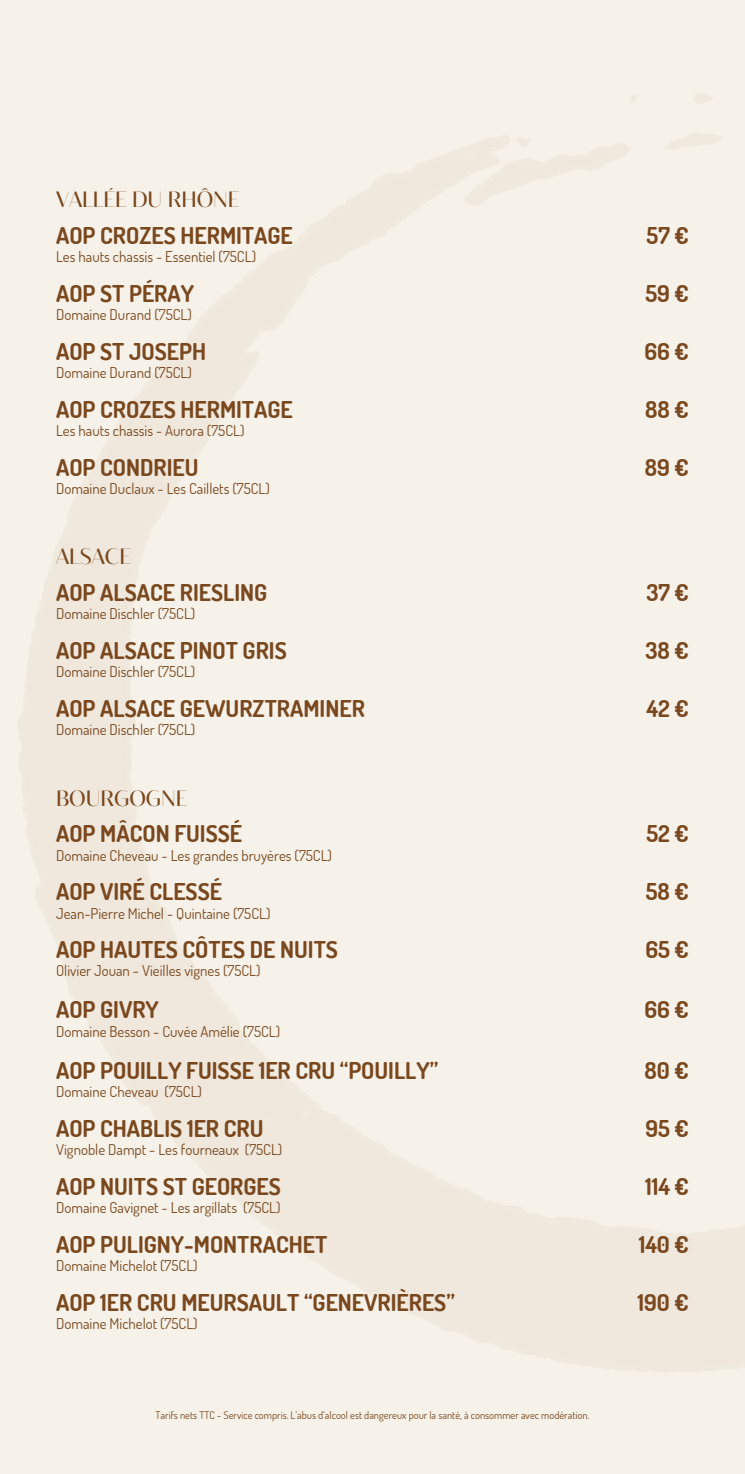
<style>
.page{position:relative;width:745px;height:1474px;background:#fff}
.page>*{position:absolute;margin:0;border:0;box-sizing:border-box;transform-origin:0 0}
.t1{font:700 23.1px "Dosis";color:#7a481f}
.t2{font:22.05px "Blacker Sans Display";color:#7a481f}
.t3{font:14.88px "Dosis";color:#7a481f}
.t4{font:10.5px "Dosis";color:#7a481f}
</style>
<div class="page">
<div style="left:0;top:0;width:744px;height:1474px;background:#f7f2e9"></div>
<h1 class="t2" style="left:56px;top:186px;width:185px">VALLÉE DU RHÔNE</h1>
<h3 class="t1" style="left:56px;top:220px;width:238px">AOP CROZES HERMITAGE</h3>
<h3 class="t3" style="left:56px;top:247px;width:201px">Les hauts chassis - Essentiel (75CL)</h3>
<h2 class="t1" style="left:646px;top:220px;width:44px">57€</h2>
<h3 class="t1" style="left:56px;top:278px;width:139px">AOP ST PÉRAY</h3>
<h3 class="t3" style="left:56px;top:305px;width:137px">Domaine Durand (75CL)</h3>
<h2 class="t1" style="left:645px;top:278px;width:45px">59€</h2>
<h1 class="t1" style="left:56px;top:336px;width:151px">AOP ST JOSEPH</h1>
<h1 class="t3" style="left:56px;top:363px;width:137px">Domaine Durand (75CL)</h1>
<h2 class="t1" style="left:644px;top:336px;width:46px">66€</h2>
<h1 class="t1" style="left:56px;top:394px;width:238px">AOP CROZES HERMITAGE</h1>
<h1 class="t3" style="left:56px;top:421px;width:190px">Les hauts chassis - Aurora (75CL)</h1>
<h3 class="t1" style="left:645px;top:394px;width:45px">88€</h3>
<h3 class="t1" style="left:56px;top:452px;width:144px">AOP CONDRIEU</h3>
<h3 class="t3" style="left:56px;top:479px;width:215px">Domaine Duclaux - Les Caillets (75CL)</h3>
<h2 class="t1" style="left:644px;top:452px;width:45px">89€</h2>
<h2 class="t2" style="left:56px;top:543px;width:76px">ALSACE</h2>
<h3 class="t1" style="left:56px;top:577px;width:212px">AOP ALSACE RIESLING</h3>
<h3 class="t3" style="left:56px;top:604px;width:141px">Domaine Dischler (75CL)</h3>
<h2 class="t1" style="left:646px;top:577px;width:44px">37€</h2>
<h3 class="t1" style="left:56px;top:635px;width:232px">AOP ALSACE PINOT GRIS</h3>
<h3 class="t3" style="left:56px;top:662px;width:141px">Domaine Dischler (75CL)</h3>
<h2 class="t1" style="left:56px;top:693px;width:310px">AOP ALSACE GEWURZTRAMINER</h2>
<h2 class="t3" style="left:56px;top:720px;width:141px">Domaine Dischler (75CL)</h2>
<h3 class="t1" style="left:645px;top:635px;width:45px">38€</h3>
<h2 class="t1" style="left:646px;top:693px;width:44px">42€</h2>
<h3 class="t2" style="left:56px;top:784px;width:133px">BOURGOGNE</h3>
<h1 class="t1" style="left:56px;top:818px;width:187px">AOP MÂCON FUISSÉ</h1>
<h1 class="t3" style="left:56px;top:845px;width:277px">Domaine Cheveau - Les grandes bruyères (75CL)</h1>
<h2 class="t1" style="left:646px;top:818px;width:44px">52€</h2>
<h3 class="t1" style="left:56px;top:876px;width:167px">AOP VIRÉ CLESSÉ</h3>
<h3 class="t3" style="left:56px;top:903px;width:216px">Jean-Pierre Michel - Quintaine (75CL)</h3>
<h2 class="t1" style="left:645px;top:876px;width:45px">58€</h2>
<h3 class="t1" style="left:56px;top:934px;width:283px">AOP HAUTES CÔTES DE NUITS</h3>
<h3 class="t3" style="left:56px;top:961px;width:206px">Olivier Jouan - Vieilles vignes (75CL)</h3>
<h2 class="t1" style="left:645px;top:934px;width:45px">65€</h2>
<h2 class="t1" style="left:56px;top:995px;width:104px">AOP GIVRY</h2>
<h2 class="t3" style="left:56px;top:1022px;width:225px">Domaine Besson - Cuvée Amélie (75CL)</h2>
<h3 class="t1" style="left:644px;top:995px;width:46px">66€</h3>
<h2 class="t1" style="left:56px;top:1055px;width:383px">AOP POUILLY FUISSE 1ER CRU “POUILLY”</h2>
<h2 class="t3" style="left:56px;top:1082px;width:147px">Domaine Cheveau (75CL)</h2>
<h3 class="t1" style="left:644px;top:1055px;width:46px">80€</h3>
<h1 class="t1" style="left:56px;top:1113px;width:209px">AOP CHABLIS 1ER CRU</h1>
<h1 class="t3" style="left:56px;top:1140px;width:228px">Vignoble Dampt - Les fourneaux (75CL)</h1>
<h2 class="t1" style="left:645px;top:1113px;width:45px">95€</h2>
<h1 class="t1" style="left:56px;top:1171px;width:226px">AOP NUITS ST GEORGES</h1>
<h1 class="t3" style="left:56px;top:1198px;width:226px">Domaine Gavignet - Les argillats (75CL)</h1>
<h2 class="t1" style="left:644px;top:1171px;width:45px">114 €</h2>
<h2 class="t1" style="left:56px;top:1229px;width:272px">AOP PULIGNY-MONTRACHET</h2>
<h2 class="t3" style="left:56px;top:1256px;width:143px">Domaine Michelot (75CL)</h2>
<h1 class="t1" style="left:638px;top:1229px;width:52px">140 €</h1>
<h2 class="t1" style="left:56px;top:1287px;width:400px">AOP 1ER CRU MEURSAULT “GENEVRIÈRES”</h2>
<h2 class="t3" style="left:56px;top:1314px;width:143px">Domaine Michelot (75CL)</h2>
<h3 class="t1" style="left:637px;top:1287px;width:53px">190 €</h3>
<p class="t4" style="left:155px;top:1408px;width:435px">Tarifs nets TTC - Service compris. L’abus d’alcool est dangereux pour la santé, à consommer avec modération.</p>
</div>
